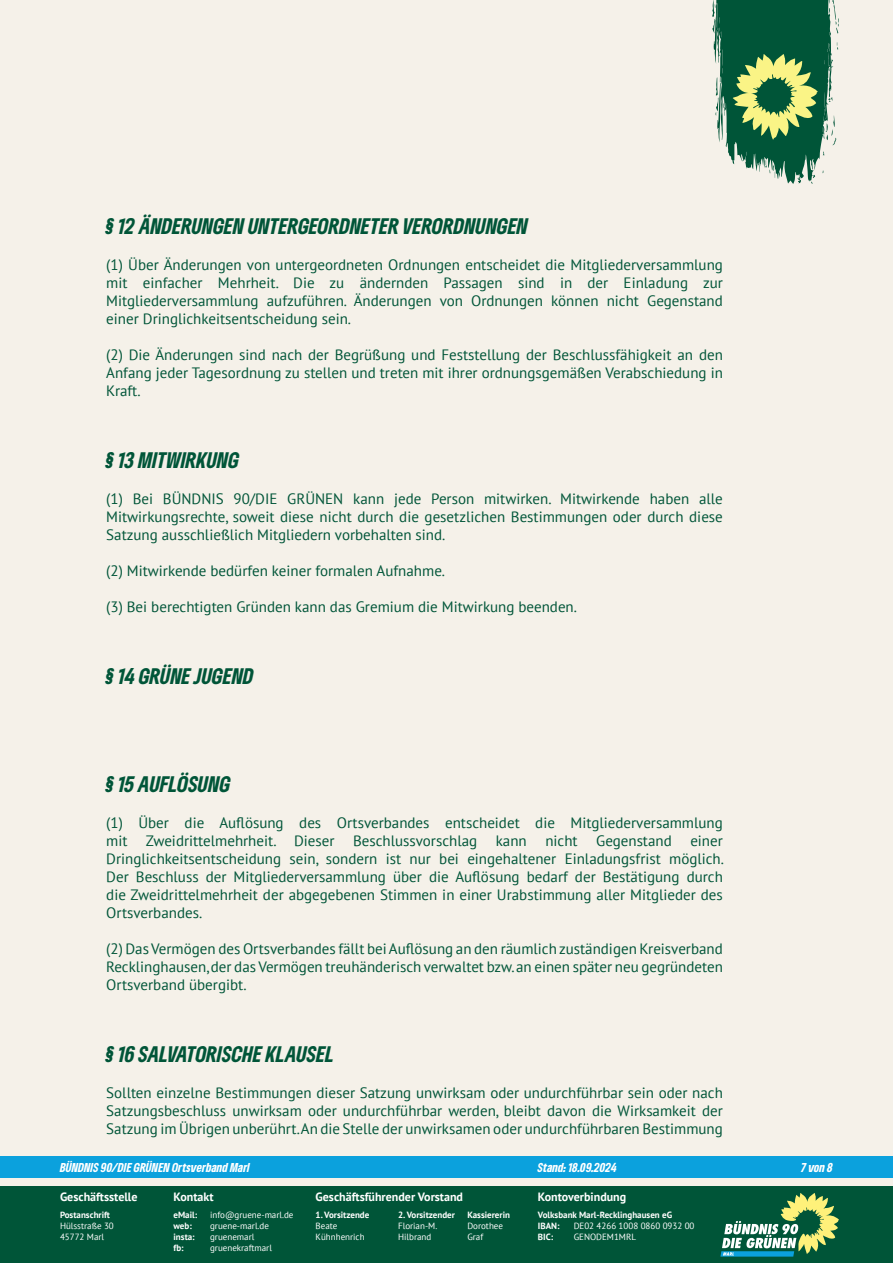
<style>
.page{position:relative;width:893px;height:1263px;background:#f5f1e9}
.page>*{position:absolute;margin:0;border:0;box-sizing:border-box;transform-origin:0 0}
.t1{font:italic 900 condensed 21px "Gruene Type";color:#005538}
.t2{font:15px/18px "PT Sans";color:#005538;text-align:justify}
.t3{font:700 12px "PT Sans";color:#fff}
.t4{font:italic 900 condensed 12px "Gruene Type";color:#fff}
.t5{font:9px/10.8px "PT Sans";color:#fff}
.t6{font:700 9px "PT Sans";color:#fff}
</style>
<div class="page">
<svg style="left:712px;top:0;width:127px;height:184px"></svg>
<div style="left:0;top:1186px;width:893px;height:77px;background:#005538"></div>
<svg style="left:720px;top:1193px;width:119px;height:63px"></svg>
<div style="left:0;top:1157px;width:893px;height:21px;background:#0ba1dd"></div>
<h1 class="t1" style="left:106px;top:212px;width:423px">§ 12 ÄNDERUNGEN UNTERGEORDNETER VERORDNUNGEN</h1>
<p class="t2" style="left:106px;top:255px;width:618px">(1) Über Änderungen von untergeordneten Ordnungen entscheidet die Mitgliederversammlung mit einfacher Mehrheit. Die zu ändernden Passagen sind in der Einladung zur Mitgliederversammlung aufzuführen. Änderungen von Ordnungen können nicht Gegenstand einer Dringlichkeitsentscheidung sein.</p>
<p class="t2" style="left:106px;top:345px;width:618px">(2) Die Änderungen sind nach der Begrüßung und Feststellung der Beschlussfähigkeit an den Anfang jeder Tagesordnung zu stellen und treten mit ihrer ordnungsgemäßen Verabschiedung in Kraft.</p>
<h1 class="t1" style="left:106px;top:446px;width:135px">§ 13 MITWIRKUNG</h1>
<p class="t2" style="left:106px;top:489px;width:618px">(1) Bei BÜNDNIS 90/DIE GRÜNEN kann jede Person mitwirken. Mitwirkende haben alle Mitwirkungsrechte, soweit diese nicht durch die gesetzlichen Bestimmungen oder durch diese Satzung ausschließlich Mitgliedern vorbehalten sind.</p>
<p class="t2" style="left:106px;top:561px;width:340px">(2) Mitwirkende bedürfen keiner formalen Aufnahme.</p>
<p class="t2" style="left:106px;top:597px;width:472px">(3) Bei berechtigten Gründen kann das Gremium die Mitwirkung beenden.</p>
<h1 class="t1" style="left:106px;top:662px;width:149px">§ 14 GRÜNE JUGEND</h1>
<h1 class="t1" style="left:106px;top:770px;width:126px">§ 15 AUFLÖSUNG</h1>
<p class="t2" style="left:106px;top:813px;width:619px">(1) Über die Auflösung des Ortsverbandes entscheidet die Mitgliederversammlung mit Zweidrittelmehrheit. Dieser Beschlussvorschlag kann nicht Gegenstand einer Dringlichkeitsentscheidung sein, sondern ist nur bei eingehaltener Einladungsfrist möglich.<br>Der Beschluss der Mitgliederversammlung über die Auflösung bedarf der Bestätigung durch die Zweidrittelmehrheit der abgegebenen Stimmen in einer Urabstimmung aller Mitglieder des Ortsverbandes.</p>
<p class="t2" style="left:106px;top:939px;width:618px">(2) Das Vermögen des Ortsverbandes fällt bei Auflösung an den räumlich zuständigen Kreisverband Recklinghausen, der das Vermögen treuhänderisch verwaltet bzw. an einen später neu gegründeten Ortsverband übergibt.</p>
<h1 class="t1" style="left:106px;top:1040px;width:230px">§ 16 SALVATORISCHE KLAUSEL</h1>
<p class="t2" style="left:106px;top:1083px;width:618px">Sollten einzelne Bestimmungen dieser Satzung unwirksam oder undurchführbar sein oder nach Satzungsbeschluss unwirksam oder undurchführbar werden, bleibt davon die Wirksamkeit der Satzung im Übrigen unberührt.An die Stelle der unwirksamen oder undurchführbaren Bestimmung</p>
<p class="t4" style="left:60px;top:1160px;width:191px">BÜNDNIS 90/DIE GRÜNEN Ortsverband Marl</p>
<p class="t4" style="left:538px;top:1160px;width:81px">Stand: 18.09.2024</p>
<p class="t4" style="left:801px;top:1160px;width:33px">7 von 8</p>
<p class="t3" style="left:60px;top:1189px;width:79px">Geschäftsstelle</p>
<p class="t3" style="left:174px;top:1189px;width:42px">Kontakt</p>
<p class="t3" style="left:316px;top:1189px;width:149px">Geschäftsführender Vorstand</p>
<p class="t3" style="left:538px;top:1189px;width:90px">Kontoverbindung</p>
<p class="t6" style="left:60px;top:1209px;width:52px">Postanschrift</p>
<p class="t6" style="left:174px;top:1209px;width:25px">eMail:</p>
<p class="t5" style="left:210px;top:1210px;width:85px">info@gruene-marl.de</p>
<p class="t6" style="left:316px;top:1209px;width:55px">1. Vorsitzende</p>
<p class="t6" style="left:398px;top:1209px;width:58px">2. Vorsitzender</p>
<p class="t6" style="left:467px;top:1209px;width:44px">Kassiererin</p>
<p class="t6" style="left:538px;top:1209px;width:136px">Volksbank Marl-Recklinghausen eG</p>
<p class="t5" style="left:60px;top:1221px;width:55px">Hülsstraße 30<br>45772 Marl</p>
<p class="t6" style="left:174px;top:1220px;width:20px">web:</p>
<p class="t5" style="left:210px;top:1221px;width:60px">gruene-marl.de</p>
<p class="t5" style="left:316px;top:1221px;width:51px">Beate<br>Kühnhenrich</p>
<p class="t5" style="left:398px;top:1221px;width:41px">Florian-M.<br>Hilbrand</p>
<p class="t5" style="left:467px;top:1221px;width:37px">Dorothee<br>Graf</p>
<p class="t6" style="left:538px;top:1220px;width:23px">IBAN:</p>
<p class="t5" style="left:574px;top:1221px;width:122px">DE02 4266 1008 0860 0932 00</p>
<p class="t6" style="left:174px;top:1231px;width:23px">insta:</p>
<p class="t5" style="left:210px;top:1232px;width:46px">gruenemarl</p>
<p class="t6" style="left:538px;top:1231px;width:17px">BIC:</p>
<p class="t5" style="left:574px;top:1232px;width:64px">GENODEM1MRL</p>
<p class="t6" style="left:174px;top:1242px;width:12px">fb:</p>
<p class="t5" style="left:210px;top:1243px;width:63px">gruenekraftmarl</p>
</div>
